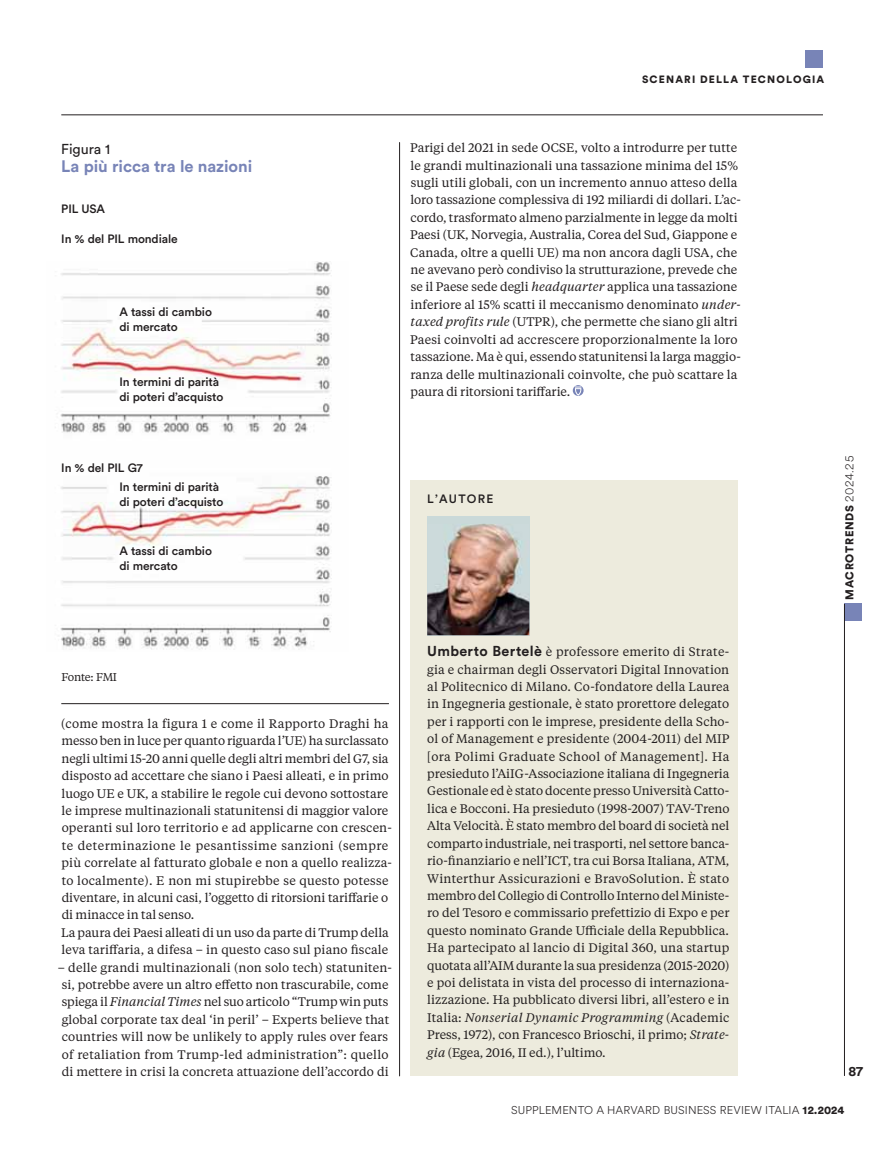
<style>
.page{position:relative;width:891px;height:1161px;background:#fff}
.page>*{position:absolute;margin:0;border:0;box-sizing:border-box;transform-origin:0 0}
.t1{font:700 16.5px "Circular Std";letter-spacing:-.005em;color:#7884b7}
.t2{font:14.25px "Circular Std";letter-spacing:-.005em;color:#231f20}
.t3{font:700 13.8px "Circular Std";color:#231f20}
.t4{font:12.3px/17.4px "Tiempos Text";letter-spacing:.005em;color:#231f20}
.t5{font:500 12px/15px "Circular Std";letter-spacing:-.01em;color:#231f20}
.t6{font:300 11.25px "Circular Spotify Text";letter-spacing:.01em;color:#231f20}
.t7{font:900 11.25px "Circular Std";letter-spacing:.06em;color:#231f20}
.t8{font:11.25px "Tiempos Text";letter-spacing:-.02em;color:#231f20}
.t9{font:900 10.5px "Circular Std";letter-spacing:.11em;color:#231f20}
.s1{font-style:italic}
.s2{font-family:"Circular Std";font-weight:700;font-size:14.25px}
.s3{font-family:"Circular Spotify Text";font-weight:300}
.s4{font-family:"Circular Std";font-weight:900}
</style>
<div class="page">
<div style="left:844px;top:604px;width:17px;height:17px;background:#7884b7"></div>
<hr style="left:844px;top:604px;width:1px;height:471px;background:#231f20">
<hr style="left:61px;top:115px;width:761px;height:1px;background:#231f20">
<hr style="left:61px;top:703px;width:328px;height:1px;background:#231f20">
<div style="left:805px;top:51px;width:17px;height:17px;background:#7884b7"></div>
<svg style="left:572px;top:385px;width:11px;height:11px"></svg>
<svg style="left:574px;top:386px;width:7px;height:10px"></svg>
<hr style="left:399px;top:142px;width:1px;height:933px;background:#231f20">
<div style="left:410px;top:480px;width:327px;height:595px;background:#edebdd"></div>
<div style="left:427px;top:516px;width:102px;height:119px;background:#cad9d9"></div>
<img style="left:427px;top:524px;width:102px;height:111px">
<img style="left:60px;top:261px;width:272px;height:389px">
<p class="t9" style="left:642px;top:74px;width:184px">SCENARI DELLA TECNOLOGIA</p>
<p class="t2" style="left:61px;top:144px;width:50px">Figura 1</p>
<h1 class="t1" style="left:61px;top:160px;width:192px">La più ricca tra le nazioni</h1>
<p class="t5" style="left:61px;top:203px;width:45px">PIL USA</p>
<p class="t5" style="left:61px;top:233px;width:118px">In % del PIL mondiale</p>
<p class="t5" style="left:119px;top:305px;width:94px">A tassi di cambio di mercato</p>
<p class="t5" style="left:119px;top:375px;width:105px">In termini di parità di poteri d’acquisto</p>
<p class="t4" style="left:410px;top:140px;width:332px">Parigi del 2021 in sede OCSE, volto a introdurre per tutte le grandi multinazionali una tassazione minima del 15% sugli utili globali, con un incremento annuo atteso della loro tassazione complessiva di 192 miliardi di dollari. L’ac&shy;cordo, trasformato almeno parzialmente in legge da molti Paesi (UK, Norvegia, Australia, Corea del Sud, Giappone e Canada, oltre a quelli UE) ma non ancora dagli USA, che ne avevano però condiviso la strutturazione, prevede che se il Paese sede degli <span class="s1">headquarter</span> applica una tassazione inferiore al 15% scatti il meccanismo denominato <span class="s1">under&shy;taxed profits rule</span> (UTPR), che permette che siano gli altri Paesi coinvolti ad accrescere proporzionalmente la loro tassazione. Ma è qui, essendo statunitensi la larga maggio&shy;ranza delle multinazionali coinvolte, che può scattare la paura di ritorsioni tariffarie.</p>
<p class="t5" style="left:61px;top:461px;width:83px">In % del PIL G7</p>
<p class="t5" style="left:119px;top:480px;width:105px">In termini di parità di poteri d’acquisto</p>
<p class="t5" style="left:119px;top:545px;width:94px">A tassi di cambio di mercato</p>
<p class="t8" style="left:61px;top:671px;width:57px">Fonte: FMI</p>
<p class="t4" style="left:61px;top:715px;width:332px">(come mostra la figura 1 e come il Rapporto Draghi ha messo ben in luce per quanto riguarda l’UE) ha surclassato negli ultimi 15-20 anni quelle degli altri membri del G7, sia disposto ad accettare che siano i Paesi alleati, e in primo luogo UE e UK, a stabilire le regole cui devono sottostare le imprese multinazionali statunitensi di maggior valore operanti sul loro territorio e ad applicarne con crescen&shy;te determinazione le pesantissime sanzioni (sempre più correlate al fatturato globale e non a quello realizza&shy;to localmente). E non mi stupirebbe se questo potesse diventare, in alcuni casi, l’oggetto di ritorsioni tariffarie o di minacce in tal senso.<br>La paura dei Paesi alleati di un uso da parte di Trump della leva tariffaria, a difesa – in questo caso sul piano fiscale</p>
<p class="t4" style="left:58px;top:959px;width:336px;text-align:center">– delle grandi multinazionali (non solo tech) statuniten&shy;si, potrebbe avere un altro effetto non trascurabile, come spiega il <span class="s1">Financial Times</span> nel suo articolo “Trump win puts global corporate tax deal ‘in peril’ – Experts believe that countries will now be unlikely to apply rules over fears of retaliation from Trump-led administration”: quello di mettere in crisi la concreta attuazione dell’accordo di</p>
<p class="t5" style="left:427px;top:492px;width:68px">L’AUTORE</p>
<p class="t4" style="left:427px;top:643px;width:304px;text-align:justify"><span class="s2">Umberto Bertelè</span> è professore emerito di Strate&shy;gia e chairman degli Osservatori Digital Innovation al Politecnico di Milano. Co-fondatore della Laurea in Ingegneria gestionale, è stato prorettore delegato per i rapporti con le imprese, presidente della Scho&shy;ol of Management e presidente (2004-2011) del MIP [ora Polimi Graduate School of Management]. Ha presieduto l’AiIG-Associazione italiana di Ingegneria Gestionale ed è stato docente presso Università Catto&shy;lica e Bocconi. Ha presieduto (1998-2007) TAV-Treno Alta Velocità. È stato membro del board di società nel comparto industriale, nei trasporti, nel settore banca&shy;rio-finanziario e nell’ICT, tra cui Borsa Italiana, ATM, Winterthur Assicurazioni e BravoSolution. È stato membro del Collegio di Controllo Interno del Ministe&shy;ro del Tesoro e commissario prefettizio di Expo e per questo nominato Grande Ufficiale della Repubblica.<br>Ha partecipato al lancio di Digital 360, una startup quotata all’AIM durante la sua presidenza (2015-2020) e poi delistata in vista del processo di internaziona&shy;lizzazione. Ha pubblicato diversi libri, all’estero e in Italia: <span class="s1">Nonserial Dynamic Programming</span> (Academic Press, 1972), con Francesco Brioschi, il primo; <span class="s1">Strate&shy;gia</span> (Egea, 2016, II ed.), l’ultimo.</p>
<p class="t7" style="left:842px;top:599px;width:145px;rotate:-90deg">MACROTRENDS <span class="s3">2024.25</span></p>
<p class="t3" style="left:848px;top:1066px;width:16px">87</p>
<p class="t6" style="left:511px;top:1105px;width:334px">SUPPLEMENTO A HARVARD BUSINESS REVIEW ITALIA <span class="s4">12.2024</span></p>
</div>
